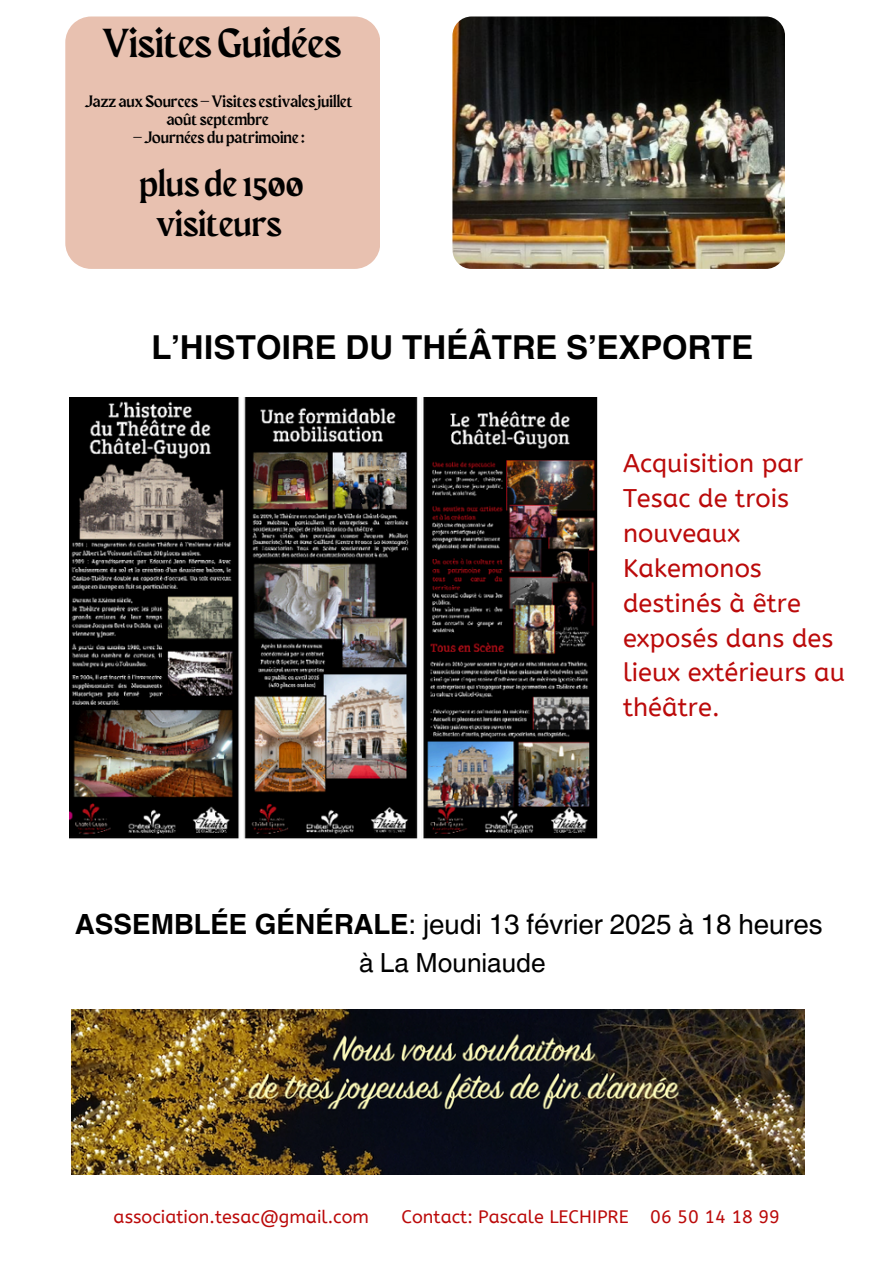
<style>
.page{position:relative;width:894px;height:1264px;background:#fff}
.page>*{position:absolute;margin:0;border:0;box-sizing:border-box;transform-origin:0 0}
.t1{font:40.5px "Maragsa Display";color:#000}
.t2{font:36px/40.5px "Maragsa Display";color:#000;text-align:center}
.t3{font:700 33px "Helvetica World";color:#000}
.t4{font:27.75px "Helvetica World";color:#000}
.t5{font:26.25px "Helvetica World";color:#000}
.t6{font:25.5px/34.8px "A Bee Zee";color:#bb0a0a}
.t7{font:18px "A Bee Zee";color:#bb0a0a}
.t8{font:16.5px/18px "Maragsa Display";color:#000;text-align:center}
.s1{font-weight:700}
</style>
<div class="page">
<div style="left:65px;top:16px;width:315px;height:253px;background:#e8c1b0"></div>
<img style="left:452px;top:16px;width:332px;height:253px;border-radius:19px">
<img style="left:69px;top:397px;width:528px;height:442px">
<img style="left:72px;top:1009px;width:732px;height:165px">
<p class="t1" style="left:103px;top:26px;width:240px">Visites Guidées</p>
<p class="t8" style="left:85px;top:93px;width:269px">Jazz aux Sources –Visites estivales juillet août septembre</p>
<h3 class="t8" style="left:133px;top:129px;width:173px">– Journées du patrimoine :</h3>
<p class="t2" style="left:140px;top:166px;width:166px">plus de 1500 visiteurs</p>
<p class="t3" style="left:151px;top:320px;width:603px">L’HISTOIRE DU THÉÂTRE S’EXPORTE</p>
<h2 class="t6" style="left:622px;top:446px;width:224px">Acquisition par<br>Tesac de trois nouveaux<br>Kakemonos destinés à être exposés dans des lieux extérieurs au théâtre.</h2>
<h4 class="t4" style="left:75px;top:907px;width:748px"><span class="s1">ASSEMBLÉE GÉNÉRALE</span>: jeudi 13 février 2025 à 18 heures</h4>
<h4 class="t5" style="left:359px;top:947px;width:188px">à La Mouniaude</h4>
<p class="t7" style="left:114px;top:1206px;width:257px">association.tesac@gmail.com</p>
<p class="t7" style="left:401px;top:1206px;width:380px">Contact: Pascale LECHIPRE 06 50 14 18 99</p>
</div>
